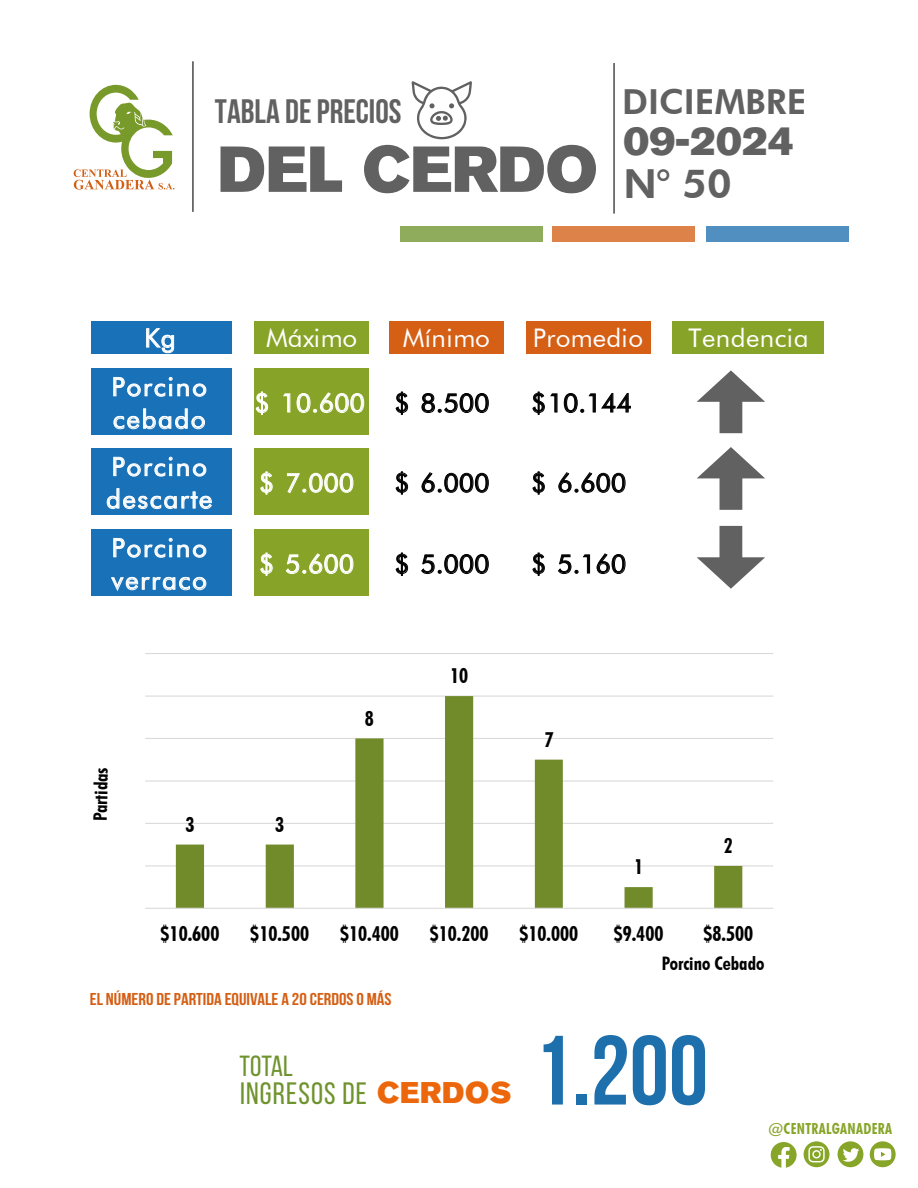
<style>
.page{position:relative;width:918px;height:1188px;background:#fff}
.page>*{position:absolute;margin:0;border:0;box-sizing:border-box;transform-origin:0 0}
.t1{font:700 98.25px "Bebas Neue";color:#1e70ad}
.t2{font:64.2px "Akzidenz Grotesk BQ Super";color:#616161}
.t3{font:40.05px "Akzidenz Grotesk BQ Super";color:#616161}
.t4{font:800 40.05px "Futura BT";color:#616161}
.t5{font:800 34.5px "Futura BT";color:#616161}
.t6{font:700 33.9px "Bebas Neue";color:#616161}
.t7{font:30.9px "Bebas Neue";letter-spacing:.035em;color:#6f932e}
.t8{font:29.1px "Bebas Neue";color:#6f932e}
.t9{font:25.65px/32.4px "Futura BT";letter-spacing:.055em;color:#fff}
.t10{font:25.65px "Futura BT";color:#020203}
.t11{font:25.65px "Futura BT";letter-spacing:.02em;color:#fff}
.t12{font:25.65px "Futura BT";letter-spacing:.01em;color:#fff}
.t13{font:700 condensed 20.55px "Futura BT";color:#020203}
.t14{font:700 condensed 18.6px "Futura BT";color:#020203}
.t15{font:700 17.25px "Bebas Neue";color:#d45f15;scale:1.09 1}
.t16{font:700 condensed 15.3px "Futura BT";letter-spacing:.025em;color:#87a528}
.s1{color:#020203}
.s2{font-family:"Akzidenz Grotesk BQ Super";font-size:29.7px;color:#ec670b}
</style>
<div class="page">
<svg style="left:771px;top:1142px;width:26px;height:26px"></svg>
<div style="left:804px;top:1141px;width:25px;height:26px;background:#87a528;border-radius:50%"></div>
<svg style="left:808px;top:1146px;width:17px;height:16px"></svg>
<svg style="left:870px;top:1141px;width:26px;height:26px"></svg>
<svg style="left:874px;top:1148px;width:17px;height:12px"></svg>
<div style="left:838px;top:1141px;width:25px;height:26px;background:#87a528;border-radius:50%"></div>
<svg style="left:843px;top:1148px;width:16px;height:14px"></svg>
<svg style="left:74px;top:85px;width:100px;height:105px"></svg>
<svg style="left:412px;top:81px;width:60px;height:58px"></svg>
<hr style="left:192px;top:61px;width:2px;height:151px;background:#4a4a48">
<hr style="left:613px;top:63px;width:2px;height:151px;background:#4a4a48">
<div style="left:400px;top:226px;width:143px;height:16px;background:#8fab5c"></div>
<div style="left:552px;top:226px;width:143px;height:16px;background:#dd8249"></div>
<div style="left:707px;top:226px;width:142px;height:16px;background:#508fbf"></div>
<div style="left:91px;top:321px;width:141px;height:33px;background:#1971b8"></div>
<div style="left:254px;top:321px;width:115px;height:33px;background:#88a428"></div>
<div style="left:389px;top:321px;width:115px;height:33px;background:#d45f15"></div>
<div style="left:526px;top:321px;width:124px;height:33px;background:#d45f15"></div>
<div style="left:672px;top:321px;width:152px;height:33px;background:#88a428"></div>
<div style="left:91px;top:369px;width:141px;height:66px;background:#1971b8"></div>
<div style="left:254px;top:369px;width:115px;height:66px;background:#88a428"></div>
<div style="left:91px;top:449px;width:141px;height:66px;background:#1971b8"></div>
<div style="left:254px;top:449px;width:115px;height:66px;background:#88a428"></div>
<div style="left:91px;top:530px;width:141px;height:66px;background:#1971b8"></div>
<div style="left:254px;top:530px;width:115px;height:66px;background:#88a428"></div>
<svg style="left:146px;top:328px;width:28px;height:25px"></svg>
<svg style="left:113px;top:377px;width:94px;height:20px"></svg>
<svg style="left:113px;top:408px;width:92px;height:21px"></svg>
<svg style="left:256px;top:391px;width:12px;height:24px"></svg>
<svg style="left:283px;top:393px;width:7px;height:20px"></svg>
<svg style="left:297px;top:392px;width:67px;height:21px"></svg>
<svg style="left:396px;top:391px;width:12px;height:24px"></svg>
<svg style="left:421px;top:393px;width:68px;height:20px"></svg>
<svg style="left:532px;top:391px;width:26px;height:24px"></svg>
<svg style="left:564px;top:393px;width:67px;height:20px"></svg>
<svg style="left:113px;top:457px;width:94px;height:20px"></svg>
<svg style="left:107px;top:488px;width:105px;height:21px"></svg>
<svg style="left:260px;top:471px;width:13px;height:24px"></svg>
<svg style="left:287px;top:473px;width:67px;height:20px"></svg>
<svg style="left:396px;top:471px;width:12px;height:24px"></svg>
<svg style="left:422px;top:472px;width:67px;height:21px"></svg>
<svg style="left:532px;top:471px;width:13px;height:24px"></svg>
<svg style="left:558px;top:472px;width:68px;height:21px"></svg>
<svg style="left:113px;top:538px;width:94px;height:20px"></svg>
<svg style="left:111px;top:577px;width:95px;height:14px"></svg>
<svg style="left:260px;top:552px;width:13px;height:24px"></svg>
<svg style="left:286px;top:553px;width:68px;height:21px"></svg>
<svg style="left:396px;top:552px;width:12px;height:24px"></svg>
<svg style="left:421px;top:554px;width:68px;height:20px"></svg>
<svg style="left:532px;top:552px;width:13px;height:24px"></svg>
<svg style="left:558px;top:554px;width:32px;height:20px"></svg>
<svg style="left:597px;top:553px;width:29px;height:21px"></svg>
<svg style="left:697px;top:447px;width:68px;height:63px"></svg>
<svg style="left:697px;top:370px;width:68px;height:63px"></svg>
<svg style="left:697px;top:526px;width:68px;height:63px"></svg>
<hr style="left:145px;top:653px;width:628px;height:1px;background:#dadada">
<hr style="left:145px;top:696px;width:628px;height:1px;background:#dadada">
<hr style="left:145px;top:738px;width:628px;height:1px;background:#dadada">
<hr style="left:145px;top:780px;width:628px;height:2px;background:#dadada">
<hr style="left:145px;top:823px;width:628px;height:1px;background:#dadada">
<hr style="left:145px;top:865px;width:628px;height:2px;background:#dadada">
<svg style="left:176px;top:696px;width:566px;height:212px"></svg>
<hr style="left:145px;top:908px;width:628px;height:1px;background:#dadada">
<h3 class="t6" style="left:215px;top:93px;width:188px">TABLA DE PRECIOS</h3>
<h2 class="t2" style="left:218px;top:132px;width:382px">DEL CERDO</h2>
<h3 class="t5" style="left:622px;top:80px;width:186px">DICIEMBRE</h3>
<h3 class="t3" style="left:624px;top:118px;width:172px">09-2024</h3>
<h3 class="t4" style="left:624px;top:160px;width:110px">N° 50</h3>
<p class="t9" style="left:144px;top:322px;width:33px">Kg</p>
<p class="t9" style="left:266px;top:322px;width:93px">Máximo</p>
<p class="t9" style="left:403px;top:322px;width:89px">Mínimo</p>
<p class="t12" style="left:533px;top:322px;width:112px">Promedio</p>
<p class="t11" style="left:689px;top:322px;width:121px">Tendencia</p>
<p class="t9" style="left:112px;top:370px;width:97px">Porcino cebado</p>
<p class="t9" style="left:255px;top:387px;width:236px">$ 10.600 <span class="s1">$ 8.500</span></p>
<p class="t10" style="left:531px;top:387px;width:102px">$10.144</p>
<p class="t9" style="left:106px;top:450px;width:108px">Porcino descarte</p>
<p class="t9" style="left:112px;top:531px;width:97px">Porcino verraco</p>
<p class="t9" style="left:259px;top:466px;width:96px">$ 7.000</p>
<p class="t10" style="left:395px;top:467px;width:96px">$ 6.000</p>
<p class="t10" style="left:531px;top:467px;width:96px">$ 6.600</p>
<p class="t9" style="left:259px;top:548px;width:96px">$ 5.600</p>
<p class="t10" style="left:395px;top:548px;width:96px">$ 5.000</p>
<p class="t10" style="left:531px;top:548px;width:96px">$ 5.160</p>
<p class="t13" style="left:365px;top:706px;width:11px">8</p>
<p class="t13" style="left:450px;top:664px;width:20px">10</p>
<p class="t13" style="left:544px;top:727px;width:11px">7</p>
<p class="t14" style="left:89px;top:821px;width:55px;rotate:-89deg">Partidas</p>
<p class="t13" style="left:186px;top:812px;width:11px">3</p>
<p class="t13" style="left:275px;top:812px;width:11px">3</p>
<p class="t13" style="left:634px;top:855px;width:11px">1</p>
<p class="t13" style="left:724px;top:833px;width:11px">2</p>
<p class="t13" style="left:161px;top:921px;width:60px">$10.600</p>
<p class="t13" style="left:250px;top:921px;width:60px">$10.500</p>
<p class="t13" style="left:340px;top:921px;width:60px">$10.400</p>
<p class="t13" style="left:430px;top:921px;width:60px">$10.200</p>
<p class="t13" style="left:519px;top:921px;width:60px">$10.000</p>
<p class="t13" style="left:614px;top:921px;width:51px">$9.400</p>
<p class="t13" style="left:703px;top:921px;width:51px">$8.500</p>
<p class="t14" style="left:662px;top:952px;width:104px">Porcino Cebado</p>
<p class="t15" style="left:90px;top:989px;width:278px">EL NÚMERO DE PARTIDA EQUIVALE A 20 CERDOS O MÁS</p>
<p class="t8" style="left:240px;top:1050px;width:55px">TOTAL</p>
<p class="t7" style="left:240px;top:1076px;width:273px">INGRESOS DE <span class="s2">CERDOS</span></p>
<h1 class="t1" style="left:533px;top:1017px;width:177px">1.200</h1>
<p class="t16" style="left:768px;top:1119px;width:125px">@CENTRALGANADERA</p>
</div>
